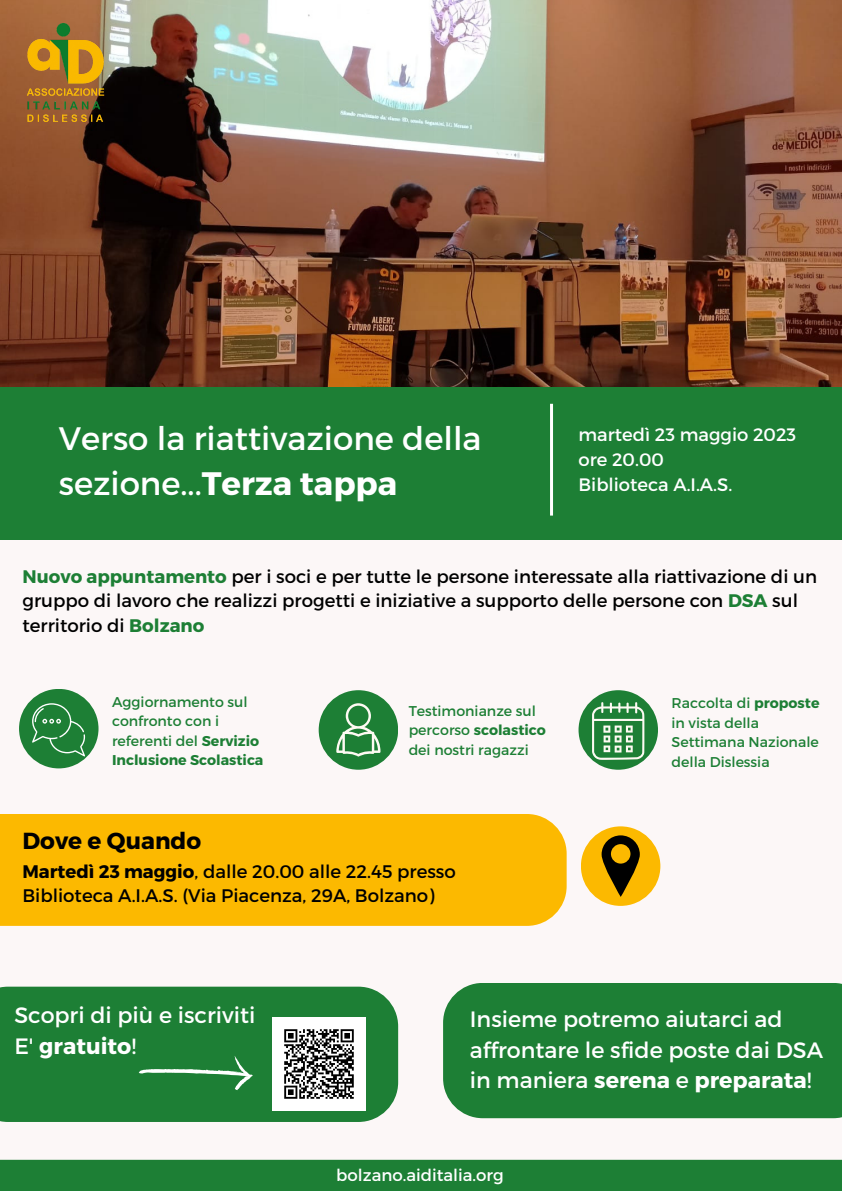
<style>
.page{position:relative;width:842px;height:1191px;background:#fff}
.page>*{position:absolute;margin:0;border:0;box-sizing:border-box;transform-origin:0 0}
.t1{font:32.4px/45px "Montserrat";color:#fff}
.t2{font:700 23.2px "Montserrat";color:#000}
.t3{font:22.2px/30.7px "Montserrat";color:#fff}
.t4{font:700 22.2px "Montserrat";color:#fff}
.t5{font:18.2px/24.7px "Montserrat";color:#000}
.t6{font:18px "Montserrat";color:#fff}
.t7{font:16.6px "Montserrat";color:#fff}
.t8{font:14.2px/19.5px "Montserrat";color:#1d7f35}
.s1{font-weight:700}
.s2{font-weight:700;color:#1d7f35}
.s3{font-weight:400}
</style>
<div class="page">
<div style="left:0;top:0;width:842px;height:1190px;background:#fcf7f7"></div>
<img style="left:0;top:0;width:842px;height:387px">
<img style="left:22px;top:19px;width:86px;height:108px">
<div style="left:0;top:1159px;width:842px;height:31px;background:#1d7f35"></div>
<div style="left:0;top:387px;width:842px;height:153px;background:#1d7f35"></div>
<hr style="left:550px;top:404px;width:3px;height:111px;background:#fff">
<div style="left:581px;top:826px;width:79px;height:79px;background:#fcb900;border-radius:50%"></div>
<svg style="left:602px;top:835px;width:38px;height:61px"></svg>
<div style="left:0;top:813px;width:566px;height:112px;background:#fcb900"></div>
<div style="left:19px;top:688px;width:80px;height:80px;background:#1d7f35;border-radius:50%"></div>
<div style="left:319px;top:690px;width:79px;height:79px;background:#1d7f35;border-radius:50%"></div>
<div style="left:578px;top:690px;width:80px;height:79px;background:#1d7f35;border-radius:50%"></div>
<svg style="left:32px;top:703px;width:53px;height:53px"></svg>
<div style="left:0;top:986px;width:398px;height:135px;background:#1d7f35"></div>
<svg style="left:139px;top:1055px;width:114px;height:34px"></svg>
<div style="left:443px;top:983px;width:399px;height:135px;background:#1d7f35"></div>
<svg style="left:336px;top:703px;width:44px;height:53px"></svg>
<svg style="left:592px;top:702px;width:52px;height:57px"></svg>
<img style="left:272px;top:1017px;width:93px;height:93px">
<p class="t1" style="left:59px;top:414px;width:424px">Verso la riattivazione della sezione...<span class="s1">Terza tappa</span></p>
<p class="t6" style="left:578px;top:423px;width:219px">martedì 23 maggio 2023</p>
<p class="t6" style="left:578px;top:448px;width:87px">ore 20.00</p>
<p class="t6" style="left:578px;top:473px;width:155px">Biblioteca A.I.A.S.</p>
<p class="t5" style="left:22px;top:563px;width:796px"><span class="s2">Nuovo appuntamento</span> per i soci e per tutte le persone interessate alla riattivazione di un gruppo di lavoro che realizzi progetti e iniziative a supporto delle persone con <span class="s2">DSA</span> sul territorio di <span class="s2">Bolzano</span></p>
<p class="t8" style="left:112px;top:691px;width:153px">Aggiornamento sul confronto con i referenti del <span class="s1">Servizio<br>Inclusione Scolastica</span></p>
<p class="t8" style="left:671px;top:692px;width:150px">Raccolta di <span class="s1">proposte </span>in vista della<br>Settimana Nazionale della Dislessia</p>
<p class="t8" style="left:409px;top:700px;width:139px">Testimonianze sul percorso <span class="s1">scolastico </span>dei nostri ragazzi</p>
<p class="t2" style="left:22px;top:825px;width:180px">Dove e Quando</p>
<p class="t5" style="left:22px;top:857px;width:435px"><span class="s1">Martedì 23 maggio</span>, dalle 20.00 alle 22.45 presso<br>Biblioteca A.I.A.S. (Via Piacenza, 29A, Bolzano)</p>
<p class="t3" style="left:14px;top:998px;width:243px">Scopri di più e iscriviti</p>
<p class="t4" style="left:14px;top:1031px;width:123px"><span class="s3">E'</span> gratuito<span class="s3">!</span></p>
<p class="t3" style="left:470px;top:1002px;width:355px">Insieme potremo aiutarci ad affrontare le sfide poste dai DSA in maniera <span class="s1">serena</span> e <span class="s1">preparata</span>!</p>
<p class="t7" style="left:336px;top:1164px;width:169px">bolzano.aiditalia.org</p>
</div>
